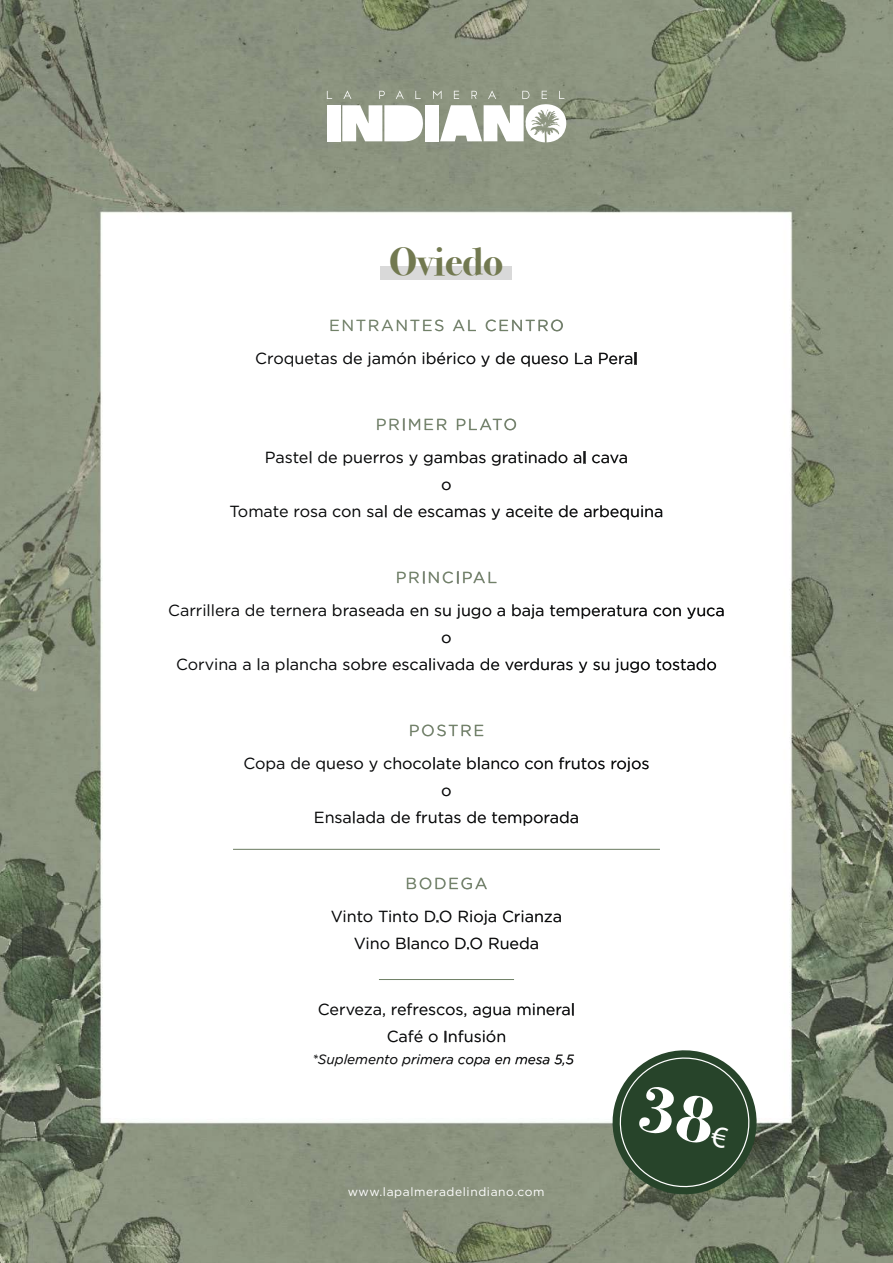
<style>
.page{position:relative;width:893px;height:1263px;background:#fff}
.page>*{position:absolute;margin:0;border:0;box-sizing:border-box;transform-origin:0 0}
.t1{font:39.6px "Bodoni Svty Two ITCTT Bold";color:#727950}
.t2{font:16.05px/27px "Gotham";color:#08090a;text-align:center}
.t3{font:16.05px "Gotham";letter-spacing:.1em;color:#708167}
.t4{font:italic 13.5px "Gotham";color:#08090a}
.t5{font:12px "Gotham";letter-spacing:.05em;color:#fff}
</style>
<div class="page">
<img style="left:0;top:0;width:893px;height:1263px">
<hr style="left:233px;top:849px;width:427px;height:1px;background:#708167">
<div style="left:327px;top:105px;width:13px;height:36px;background:#fff"></div>
<svg style="left:327px;top:91px;width:5px;height:8px"></svg>
<svg style="left:379px;top:91px;width:6px;height:8px"></svg>
<svg style="left:342px;top:105px;width:81px;height:36px"></svg>
<svg style="left:396px;top:90px;width:8px;height:9px"></svg>
<svg style="left:415px;top:91px;width:6px;height:8px"></svg>
<svg style="left:343px;top:90px;width:8px;height:9px"></svg>
<div style="left:425px;top:105px;width:13px;height:36px;background:#fff"></div>
<svg style="left:433px;top:90px;width:133px;height:52px"></svg>
<svg style="left:331px;top:320px;width:112px;height:11px"></svg>
<svg style="left:453px;top:320px;width:23px;height:11px"></svg>
<svg style="left:486px;top:320px;width:77px;height:11px"></svg>
<svg style="left:256px;top:353px;width:81px;height:14px"></svg>
<svg style="left:343px;top:352px;width:72px;height:15px"></svg>
<svg style="left:423px;top:352px;width:52px;height:12px"></svg>
<svg style="left:481px;top:356px;width:9px;height:11px"></svg>
<svg style="left:496px;top:352px;width:19px;height:12px"></svg>
<svg style="left:521px;top:356px;width:47px;height:11px"></svg>
<svg style="left:575px;top:353px;width:17px;height:11px"></svg>
<svg style="left:599px;top:352px;width:37px;height:12px"></svg>
<svg style="left:377px;top:419px;width:70px;height:11px"></svg>
<svg style="left:457px;top:419px;width:59px;height:11px"></svg>
<svg style="left:267px;top:451px;width:44px;height:12px"></svg>
<svg style="left:318px;top:451px;width:19px;height:12px"></svg>
<svg style="left:344px;top:455px;width:59px;height:11px"></svg>
<svg style="left:409px;top:455px;width:9px;height:11px"></svg>
<svg style="left:424px;top:451px;width:61px;height:15px"></svg>
<svg style="left:492px;top:451px;width:75px;height:15px"></svg>
<svg style="left:574px;top:451px;width:11px;height:12px"></svg>
<svg style="left:592px;top:455px;width:35px;height:8px"></svg>
<svg style="left:442px;top:482px;width:9px;height:8px"></svg>
<svg style="left:230px;top:506px;width:58px;height:11px"></svg>
<svg style="left:295px;top:509px;width:31px;height:8px"></svg>
<svg style="left:333px;top:509px;width:27px;height:8px"></svg>
<svg style="left:367px;top:505px;width:19px;height:12px"></svg>
<svg style="left:394px;top:505px;width:18px;height:12px"></svg>
<svg style="left:419px;top:509px;width:66px;height:8px"></svg>
<svg style="left:492px;top:509px;width:8px;height:11px"></svg>
<svg style="left:506px;top:506px;width:47px;height:11px"></svg>
<svg style="left:559px;top:505px;width:19px;height:12px"></svg>
<svg style="left:584px;top:505px;width:78px;height:15px"></svg>
<svg style="left:397px;top:572px;width:99px;height:11px"></svg>
<svg style="left:169px;top:604px;width:70px;height:12px"></svg>
<svg style="left:246px;top:604px;width:18px;height:12px"></svg>
<svg style="left:271px;top:605px;width:55px;height:11px"></svg>
<svg style="left:333px;top:604px;width:71px;height:12px"></svg>
<svg style="left:411px;top:608px;width:17px;height:8px"></svg>
<svg style="left:435px;top:608px;width:16px;height:8px"></svg>
<svg style="left:457px;top:605px;width:34px;height:14px"></svg>
<svg style="left:498px;top:608px;width:7px;height:8px"></svg>
<svg style="left:512px;top:604px;width:31px;height:15px"></svg>
<svg style="left:550px;top:605px;width:97px;height:14px"></svg>
<svg style="left:654px;top:608px;width:27px;height:8px"></svg>
<svg style="left:687px;top:608px;width:36px;height:11px"></svg>
<svg style="left:442px;top:635px;width:9px;height:8px"></svg>
<svg style="left:177px;top:659px;width:59px;height:11px"></svg>
<svg style="left:243px;top:662px;width:7px;height:8px"></svg>
<svg style="left:258px;top:658px;width:11px;height:12px"></svg>
<svg style="left:276px;top:658px;width:60px;height:15px"></svg>
<svg style="left:343px;top:658px;width:43px;height:12px"></svg>
<svg style="left:393px;top:658px;width:81px;height:12px"></svg>
<svg style="left:481px;top:658px;width:18px;height:12px"></svg>
<svg style="left:505px;top:658px;width:68px;height:12px"></svg>
<svg style="left:579px;top:662px;width:8px;height:11px"></svg>
<svg style="left:593px;top:662px;width:16px;height:8px"></svg>
<svg style="left:615px;top:659px;width:35px;height:14px"></svg>
<svg style="left:656px;top:658px;width:60px;height:12px"></svg>
<svg style="left:410px;top:725px;width:73px;height:11px"></svg>
<svg style="left:245px;top:758px;width:39px;height:14px"></svg>
<svg style="left:291px;top:757px;width:19px;height:12px"></svg>
<svg style="left:316px;top:761px;width:47px;height:11px"></svg>
<svg style="left:369px;top:761px;width:9px;height:11px"></svg>
<svg style="left:384px;top:757px;width:76px;height:12px"></svg>
<svg style="left:467px;top:757px;width:52px;height:12px"></svg>
<svg style="left:525px;top:761px;width:27px;height:8px"></svg>
<svg style="left:559px;top:757px;width:46px;height:12px"></svg>
<svg style="left:612px;top:758px;width:37px;height:14px"></svg>
<svg style="left:442px;top:788px;width:9px;height:8px"></svg>
<svg style="left:315px;top:811px;width:69px;height:12px"></svg>
<svg style="left:391px;top:811px;width:19px;height:12px"></svg>
<svg style="left:416px;top:811px;width:45px;height:12px"></svg>
<svg style="left:467px;top:811px;width:19px;height:12px"></svg>
<svg style="left:492px;top:811px;width:86px;height:15px"></svg>
<svg style="left:407px;top:878px;width:80px;height:11px"></svg>
<svg style="left:331px;top:911px;width:41px;height:11px"></svg>
<svg style="left:379px;top:911px;width:39px;height:11px"></svg>
<svg style="left:425px;top:911px;width:26px;height:11px"></svg>
<svg style="left:459px;top:911px;width:37px;height:14px"></svg>
<svg style="left:503px;top:911px;width:58px;height:11px"></svg>
<svg style="left:354px;top:938px;width:35px;height:11px"></svg>
<svg style="left:397px;top:937px;width:52px;height:12px"></svg>
<svg style="left:456px;top:938px;width:26px;height:11px"></svg>
<svg style="left:490px;top:937px;width:48px;height:12px"></svg>
<svg style="left:319px;top:1004px;width:66px;height:13px"></svg>
<svg style="left:392px;top:1003px;width:74px;height:14px"></svg>
<svg style="left:473px;top:1007px;width:37px;height:11px"></svg>
<svg style="left:518px;top:1003px;width:56px;height:12px"></svg>
<svg style="left:388px;top:1030px;width:34px;height:12px"></svg>
<svg style="left:429px;top:1034px;width:9px;height:8px"></svg>
<svg style="left:445px;top:1030px;width:60px;height:12px"></svg>
<svg style="left:314px;top:1054px;width:139px;height:13px"></svg>
<svg style="left:459px;top:1055px;width:115px;height:12px"></svg>
<div style="left:381px;top:267px;width:131px;height:13px;background:#d9d9d9"></div>
<hr style="left:379px;top:979px;width:135px;height:1px;background:#708167">
<svg style="left:606px;top:1043px;width:158px;height:158px"></svg>
<h1 class="t1" style="left:389px;top:239px;width:116px">Oviedo</h1>
<p class="t3" style="left:329px;top:315px;width:236px">ENTRANTES AL CENTRO</p>
<p class="t2" style="left:255px;top:345px;width:384px">Croquetas de jamón ibérico y de queso La Peral</p>
<p class="t3" style="left:376px;top:414px;width:143px">PRIMER PLATO</p>
<p class="t2" style="left:230px;top:444px;width:435px">Pastel de puerros y gambas gratinado al cava<br>o<br>Tomate rosa con sal de escamas y aceite de arbequina</p>
<p class="t3" style="left:396px;top:567px;width:103px">PRINCIPAL</p>
<p class="t2" style="left:168px;top:597px;width:558px">Carrillera de ternera braseada en su jugo a baja temperatura con yuca o<br>Corvina a la plancha sobre escalivada de verduras y su jugo tostado</p>
<p class="t3" style="left:409px;top:720px;width:77px">POSTRE</p>
<p class="t2" style="left:243px;top:750px;width:408px">Copa de queso y chocolate blanco con frutos rojos o<br>Ensalada de frutas de temporada</p>
<p class="t3" style="left:405px;top:873px;width:84px">BODEGA</p>
<p class="t2" style="left:331px;top:903px;width:233px">Vinto Tinto D.O Rioja Crianza<br>Vino Blanco D.O Rueda</p>
<p class="t2" style="left:318px;top:996px;width:259px">Cerveza, refrescos, agua mineral<br>Café o Infusión</p>
<p class="t4" style="left:312px;top:1052px;width:263px">*Suplemento primera copa en mesa 5,5</p>
<p class="t5" style="left:348px;top:1184px;width:198px">www.lapalmeradelindiano.com</p>
</div>
